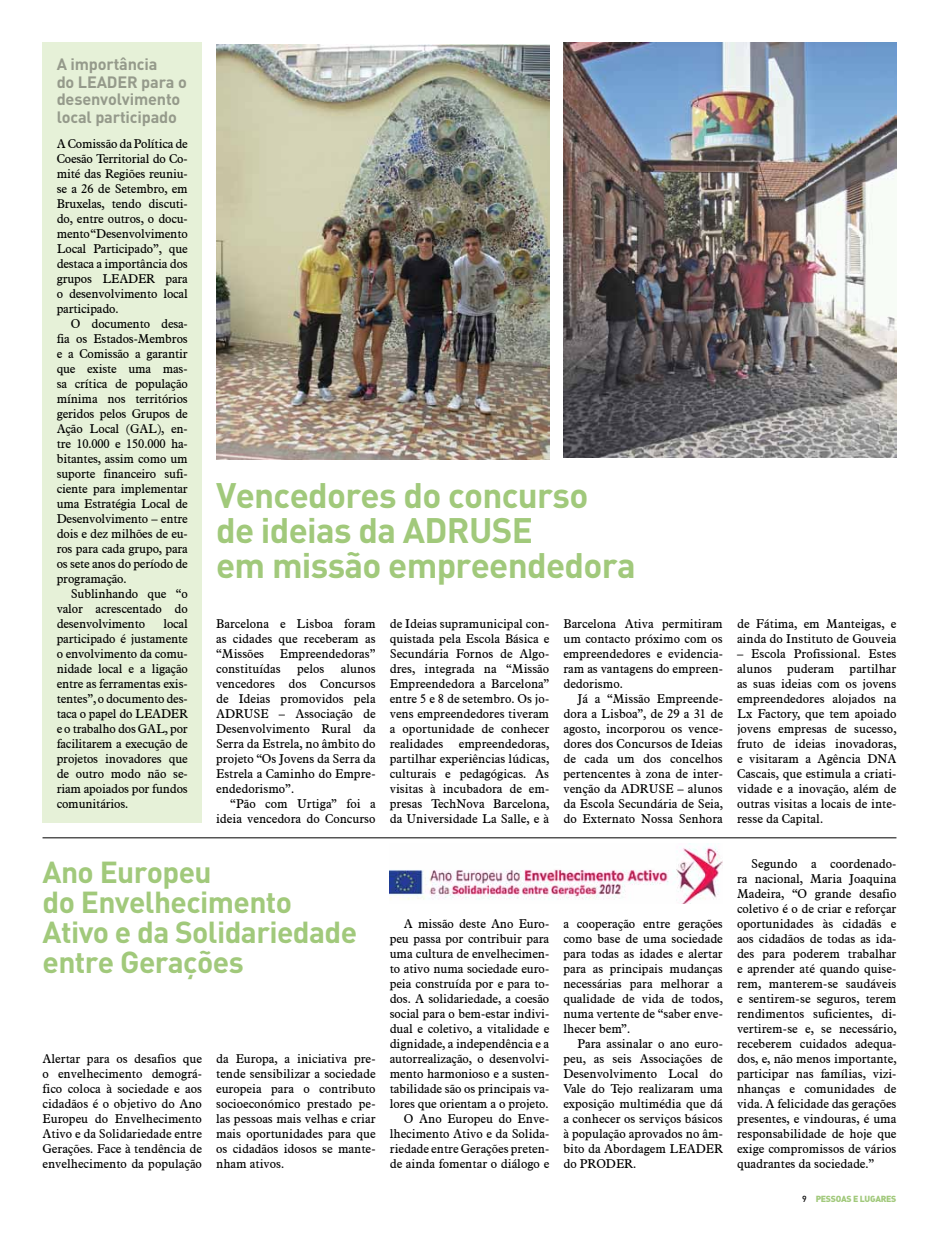
<style>
.page{position:relative;width:939px;height:1234px;background:#fff}
.page>*{position:absolute;margin:0;border:0;box-sizing:border-box;transform-origin:0 0}
.t1{font:700 35px/35px "DIN";letter-spacing:-.02em;color:#a1c97b}
.t2{font:700 30px/30px "DIN";letter-spacing:-.02em;color:#a1c97b}
.t3{font:700 16.25px/17.5px "DIN";letter-spacing:-.01em;color:#959a8b}
.t4{font:12.5px/15px "Aldine 721 BT";color:#000;text-align:justify}
.t5{font:8.75px "DIN Black Alternate";letter-spacing:-.03em;color:#a1c97b}
.s1{font-family:"DIN";font-weight:500;color:#000}
</style>
<div class="page">
<img style="left:216px;top:45px;width:333px;height:414px">
<img style="left:563px;top:43px;width:333px;height:414px">
<div style="left:43px;top:43px;width:159px;height:780px;background:#e6f1d8"></div>
<hr style="left:43px;top:837px;width:853px;height:1px;background:#000">
<img style="left:390px;top:843px;width:333px;height:60px">
<h3 class="t3" style="left:57px;top:55px;width:132px">A importância<br>do LEADER para o desenvolvimento local participado</h3>
<p class="t4" style="left:57px;top:135px;width:133px">A Comissão da Política de Coesão Territorial do Co&shy;mité das Regiões reuniu&shy;se a 26 de Setembro, em Bruxelas, tendo discuti&shy;do, entre outros, o docu&shy;mento “Desenvolvimento Local Participado”, que destaca a importância dos grupos LEADER para o desenvolvimento local participado.</p>
<p class="t4" style="left:57px;top:315px;width:133px;text-indent:14px">O documento desa&shy;fia os Estados-Membros e a Comissão a garantir que existe uma mas&shy;sa crítica de população mínima nos territórios geridos pelos Grupos de Ação Local (GAL), en&shy;tre 10.000 e 150.000 ha&shy;bitantes, assim como um suporte financeiro sufi&shy;ciente para implementar uma Estratégia Local de Desenvolvimento – entre dois e dez milhões de eu&shy;ros para cada grupo, para os sete anos do período de programação.</p>
<p class="t4" style="left:57px;top:585px;width:133px;text-indent:14px">Sublinhando que “o valor acrescentado do desenvolvimento</p>
<p class="t4" style="left:57px;top:615px;width:133px;text-indent:107px">local participado é justamente o envolvimento da comu&shy;nidade local e a ligação entre as ferramentas exis&shy;tentes”, o documento des&shy;taca o papel do LEADER e o trabalho dos GAL, por facilitarem a execução de projetos inovadores que de outro modo não se&shy;riam apoiados por fundos comunitários.</p>
<h1 class="t1" style="left:216px;top:476px;width:421px">Vencedores do concurso<br>de ideias da ADRUSE<br>em missão empreendedora</h1>
<p class="t4" style="left:216px;top:615px;width:161px">Barcelona e Lisboa foram as cidades que receberam as “Missões</p>
<p class="t4" style="left:216px;top:645px;width:161px;text-indent:64px">Empreendedoras” constituídas</p>
<p class="t4" style="left:216px;top:660px;width:161px;text-indent:125px">alunos vencedores dos Concursos de Ideias promovidos pela ADRUSE – Associação de Desenvolvimento Rural da Serra da Estrela, no âmbito do projeto “Os Jovens da Serra da Estrela a Caminho do Empre&shy;endedorismo”.</p>
<p class="t4" style="left:216px;top:795px;width:161px;text-align:right">“Pão com Urtiga” foi a ideia vencedora do Concurso</p>
<p class="t4" style="left:297px;top:660px;width:29px">pelos</p>
<p class="t4" style="left:390px;top:615px;width:161px">de Ideias supramunicipal con&shy;quistada pela Escola Básica e Secundária Fornos de Algo&shy;dres, integrada na “Missão Empreendedora a Barcelona” entre 5 e 8 de setembro. Os jo&shy;vens empreendedores tiveram a oportunidade de conhecer realidades empreendedoras, partilhar experiências lúdicas, culturais e pedagógicas. As visitas à incubadora de em&shy;presas TechNova Barcelona, da Universidade La Salle, e à</p>
<p class="t4" style="left:563px;top:615px;width:161px">Barcelona Ativa permitiram um contacto próximo com os empreendedores e evidencia&shy;ram as vantagens do empreen&shy;dedorismo.</p>
<p class="t4" style="left:563px;top:690px;width:161px;text-indent:14px">Já a “Missão Empreende&shy;dora a Lisboa”, de 29 a 31 de agosto, incorporou os vence&shy;dores dos Concursos de Ideias de cada um dos concelhos pertencentes à zona de inter&shy;venção da ADRUSE – alunos da Escola Secundária de Seia, do Externato Nossa Senhora</p>
<h2 class="t2" style="left:43px;top:855px;width:316px">Ano Europeu<br>do Envelhecimento<br>Ativo e da Solidariedade entre Gerações</h2>
<p class="t4" style="left:43px;top:1050px;width:161px">Alertar para os desafios que o envelhecimento demográ&shy;fico coloca à sociedade e aos cidadãos é o objetivo do Ano Europeu do Envelhecimento Ativo e da Solidariedade entre Gerações. Face à tendência de envelhecimento da população</p>
<p class="t4" style="left:216px;top:1050px;width:161px">da Europa, a iniciativa pre&shy;tende sensibilizar a sociedade europeia para o contributo socioeconómico prestado pe&shy;las pessoas mais velhas e criar mais oportunidades para que os cidadãos idosos se mante&shy;nham ativos.</p>
<p class="t4" style="left:390px;top:915px;width:161px;text-align:right">A missão deste Ano Euro&shy;peu passa por contribuir para uma cultura de envelhecimen&shy;to ativo numa sociedade euro&shy;peia construída por e para to&shy;dos. A solidariedade, a coesão social para o bem-estar indivi&shy;dual e coletivo, a vitalidade e dignidade, a independência e a autorrealização, o desenvolvi&shy;mento harmonioso e a susten&shy;tabilidade são os principais va&shy;lores que orientam a o projeto.<br>O Ano Europeu do Enve&shy;lhecimento Ativo e da Solida&shy;riedade entre Gerações preten&shy;de ainda fomentar o diálogo e</p>
<p class="t4" style="left:563px;top:915px;width:161px">a cooperação entre gerações como base de uma sociedade para todas as idades e alertar para as principais mudanças necessárias para melhorar a qualidade de vida de todos, numa vertente de “saber enve&shy;lhecer bem”.</p>
<p class="t4" style="left:563px;top:1035px;width:161px;text-indent:14px">Para assinalar o ano euro&shy;peu, as seis Associações de Desenvolvimento Local do Vale do Tejo realizaram uma exposição multimédia que dá a conhecer os serviços básicos à população aprovados no âm&shy;bito da Abordagem LEADER do PRODER.</p>
<p class="t4" style="left:737px;top:615px;width:161px">de Fátima, em Manteigas, e ainda do Instituto de Gouveia</p>
<p class="t4" style="left:737px;top:645px;width:161px">– Escola Profissional. Estes alunos puderam partilhar as suas ideias com os jovens empreendedores alojados na Lx Factory, que tem apoiado jovens empresas de sucesso, fruto de ideias inovadoras, e visitaram a Agência DNA Cascais, que estimula a criati&shy;vidade e a inovação, além de outras visitas a locais de inte&shy;resse da Capital.</p>
<p class="t4" style="left:737px;top:855px;width:161px;text-indent:14px">Segundo a coordenado&shy;ra nacional, Maria Joaquina Madeira, “O grande desafio coletivo é o de criar e reforçar oportunidades às cidadãs e aos cidadãos de todas as ida&shy;des para poderem trabalhar e aprender até quando quise&shy;rem, manterem‑se saudáveis e sentirem-se seguros, terem rendimentos suficientes, di&shy;vertirem-se e, se necessário, receberem cuidados adequa&shy;dos, e, não menos importante, participar nas famílias, vizi&shy;nhanças e comunidades de vida. A felicidade das gerações presentes, e vindouras, é uma responsabilidade de hoje que exige compromissos de vários quadrantes da sociedade.”</p>
<p class="t5" style="left:802px;top:1192px;width:96px"><span class="s1">9</span> PESSOAS E LUGARES</p>
</div>
